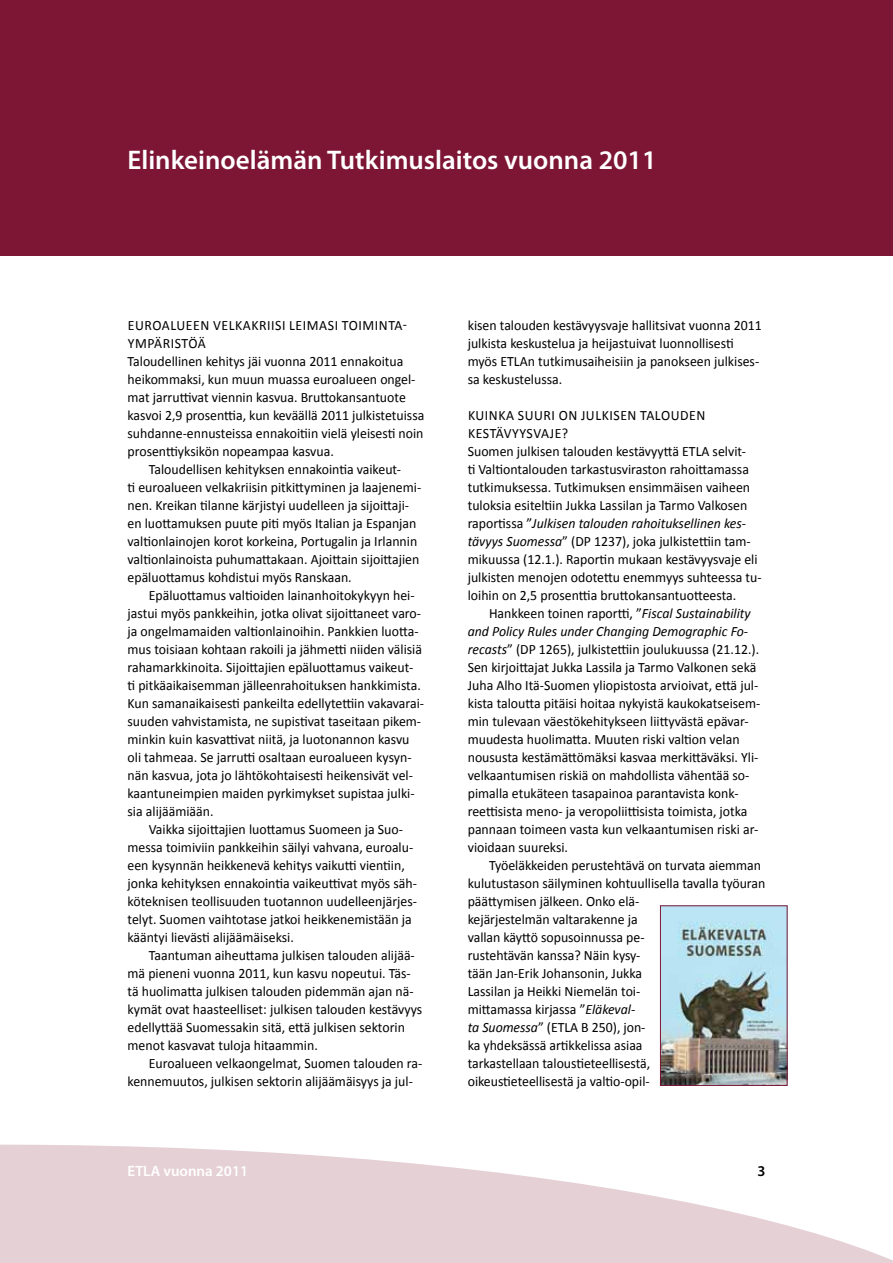
<style>
.page{position:relative;width:893px;height:1263px;background:#fff}
.page>*{position:absolute;margin:0;border:0;box-sizing:border-box;transform-origin:0 0}
.t1{font:600 27px "Myriad Pro";color:#fff}
.t2{font:600 15px "Myriad Pro";color:#fff}
.t3{font:600 15px "Myriad Pro";color:#000}
.t4{font:14.25px/18px "Calibri";color:#000}
.t5{font:14.25px "Calibri";letter-spacing:.04em;color:#000}
.s1{font-style:italic}
</style>
<div class="page">
<div style="left:0;top:0;width:893px;height:255px;background:#7d1634"></div>
<svg style="left:0;top:1145px;width:893px;height:118px;fill:#e5d0d6"></svg>
<img style="left:662px;top:907px;width:123px;height:177px">
<div style="left:660px;top:905px;width:127px;height:181px;border:1px solid #7d1634"></div>
<h1 class="t1" style="left:128px;top:143px;width:530px">Elinkeinoelämän Tutkimuslaitos vuonna 2011</h1>
<p class="t5" style="left:128px;top:316px;width:281px">Euroalueen velkakriisi leimasi toiminta-</p>
<p class="t5" style="left:128px;top:334px;width:80px">ympäristöä</p>
<p class="t4" style="left:128px;top:352px;width:277px">Taloudellinen kehitys jäi vuonna 2011 ennakoitua</p>
<p class="t4" style="left:128px;top:370px;width:289px">heikommaksi, kun muun muassa euroalueen ongel-</p>
<p class="t4" style="left:128px;top:388px;width:280px">mat jarruttivat viennin kasvua. Bruttokansantuote</p>
<p class="t4" style="left:128px;top:406px;width:298px">kasvoi 2,9 prosenttia, kun keväällä 2011 julkistetuissa</p>
<p class="t4" style="left:128px;top:424px;width:297px">suhdanne-ennusteissa ennakoitiin vielä yleisesti noin</p>
<p class="t4" style="left:128px;top:442px;width:208px">prosenttiyksikön nopeampaa kasvua.</p>
<p class="t4" style="left:149px;top:460px;width:254px">Taloudellisen kehityksen ennakointia vaikeut-</p>
<p class="t4" style="left:128px;top:478px;width:295px">ti euroalueen velkakriisin pitkittyminen ja laajenemi-</p>
<p class="t4" style="left:128px;top:496px;width:283px">nen. Kreikan tilanne kärjistyi uudelleen ja sijoittaji-</p>
<p class="t4" style="left:128px;top:514px;width:290px">en luottamuksen puute piti myös Italian ja Espanjan</p>
<p class="t4" style="left:128px;top:532px;width:291px">valtionlainojen korot korkeina, Portugalin ja I rlannin</p>
<p class="t4" style="left:128px;top:550px;width:293px">valtionlainoista puhumattakaan. Ajoittain sijoittajien</p>
<p class="t4" style="left:128px;top:568px;width:226px">epäluottamus kohdistui myös Ranskaan.</p>
<p class="t4" style="left:149px;top:586px;width:267px">Epäluottamus valtioiden lainanhoitokykyyn hei-</p>
<p class="t4" style="left:128px;top:604px;width:295px">jastui myös pankkeihin, jotka olivat sijoittaneet varo-</p>
<p class="t4" style="left:128px;top:622px;width:293px">ja ongelmamaiden valtionlainoihin. Pankkien luotta-</p>
<p class="t4" style="left:128px;top:640px;width:296px">mus toisiaan kohtaan rakoili ja jähmetti niiden välisiä</p>
<p class="t4" style="left:128px;top:658px;width:287px">rahamarkkinoita. Sijoittajien epäluottamus vaikeut-</p>
<p class="t4" style="left:128px;top:676px;width:295px">ti pitkäaikaisemman jälleenrahoituksen hankkimista.</p>
<p class="t4" style="left:128px;top:694px;width:298px">Kun samanaikaisesti pankeilta edellytettiin vakavarai-</p>
<p class="t4" style="left:128px;top:712px;width:295px">suuden vahvistamista, ne supistivat taseitaan pikem-</p>
<p class="t4" style="left:128px;top:730px;width:283px">minkin kuin kasvattivat niitä, ja luotonannon kasvu</p>
<p class="t4" style="left:128px;top:748px;width:286px">oli tahmeaa. Se jarrutti osaltaan euroalueen kysyn-</p>
<p class="t4" style="left:128px;top:766px;width:287px">nän kasvua, jota jo lähtökohtaisesti heikensivät vel-</p>
<p class="t4" style="left:128px;top:784px;width:289px">kaantuneimpien maiden pyrkimykset supistaa julki-</p>
<p class="t4" style="left:128px;top:802px;width:88px">sia alijäämiään.</p>
<p class="t4" style="left:149px;top:820px;width:256px">Vaikka sijoittajien luottamus Suomeen ja Suo-</p>
<p class="t4" style="left:128px;top:838px;width:287px">messa toimiviin pankkeihin säilyi vahvana, euroalu-</p>
<p class="t4" style="left:128px;top:856px;width:279px">een kysynnän heikkenevä kehitys vaikutti vientiin,</p>
<p class="t4" style="left:128px;top:874px;width:291px">jonka kehityksen ennakointia vaikeuttivat myös säh-</p>
<p class="t4" style="left:128px;top:892px;width:291px">köteknisen teollisuuden tuotannon uudelleenjärjes-</p>
<p class="t4" style="left:128px;top:910px;width:286px">telyt. Suomen vaihtotase jatkoi heikkenemistään ja</p>
<p class="t4" style="left:128px;top:928px;width:168px">kääntyi lievästi alijäämäiseksi.</p>
<p class="t4" style="left:149px;top:946px;width:268px">Taantuman aiheuttama julkisen talouden alijää-</p>
<p class="t4" style="left:128px;top:964px;width:285px">mä pieneni vuonna 2011, kun kasvu nopeutui. Täs-</p>
<p class="t4" style="left:128px;top:982px;width:288px">tä huolimatta julkisen talouden pidemmän ajan nä-</p>
<p class="t4" style="left:128px;top:1000px;width:296px">kymät ovat haasteelliset: julkisen talouden kestävyys</p>
<p class="t4" style="left:128px;top:1018px;width:279px">edellyttää Suomessakin sitä, että julkisen sektorin</p>
<p class="t4" style="left:128px;top:1036px;width:192px">menot kasvavat tuloja hitaammin.</p>
<p class="t4" style="left:149px;top:1054px;width:275px">Euroalueen velkaongelmat, Suomen talouden ra-</p>
<p class="t4" style="left:128px;top:1072px;width:287px">kennemuutos, julkisen sektorin alijäämäisyys ja jul-</p>
<p class="t2" style="left:128px;top:1161px;width:122px">ETLA vuonna 2011</p>
<p class="t4" style="left:468px;top:316px;width:296px">kisen talouden kestävyysvaje hallitsivat vuonna 2011 julkista keskustelua ja heijastuivat luonnollisesti myös ETLAn tutkimusaiheisiin ja panokseen julkises&shy;sa keskustelussa.</p>
<p class="t4" style="left:468px;top:406px;width:295px">Kuinka suuri on julkisen talouden kestävyysvaje?<br>Suomen julkisen talouden kestävyyttä ETLA selvit-<br>ti Valtiontalouden tarkastusviraston rahoittamassa tutkimuksessa. Tutkimuksen ensimmäisen vaiheen tuloksia esiteltiin Jukka Lassilan ja Tarmo Valkosen raportissa ”<span class="s1">Julkisen talouden rahoituksellinen kes&shy;tävyys Suomessa</span>” (DP 1237), joka julkistettiin tam&shy;mikuussa (12.1.). Raportin mukaan kestävyysvaje eli julkisten menojen odotettu enemmyys suhteessa tu&shy;loihin on 2,5 prosenttia bruttokansantuotteesta.</p>
<p class="t4" style="left:468px;top:604px;width:294px;text-indent:21px">Hankkeen toinen raportti, ”<span class="s1">Fiscal Sustainability and Policy Rules under Changing Demographic Fo&shy;recasts</span>” (DP 1265), julkistettiin joulukuussa (21.12.).<br>Sen kirjoittajat Jukka Lassila ja Tarmo Valkonen sekä Juha Alho Itä-Suomen yliopistosta arvioivat, että jul&shy;kista taloutta pitäisi hoitaa nykyistä kaukokatseisem&shy;min tulevaan väestökehitykseen liittyvästä epävar&shy;muudesta huolimatta. M uuten riski valtion velan noususta kestämättömäksi kasvaa merkittäväksi. Yli&shy;velkaantumisen riskiä on mahdollista vähentää so&shy;pimalla etukäteen tasapainoa parantavista konk&shy;reettisista meno- ja veropoliittisista toimista, jotka pannaan toimeen vasta kun velkaantumisen riski ar&shy;vioidaan suureksi.</p>
<p class="t4" style="left:468px;top:856px;width:299px;text-indent:21px">Työeläkkeiden perustehtävä on turvata aiemman kulutustason säilyminen kohtuullisella tavalla työuran päättymisen jälkeen. Onko elä-<br>kejärjestelmän valtarakenne ja<br>vallan käyttö sopusoinnussa pe-<br>rustehtävän kanssa? N äin kysy-<br>tään Jan-Erik Johansonin, Jukka<br>Lassilan ja Heikki N iemelän toi-<br>mittamassa kirjassa ”<span class="s1">Eläkeval-<br>ta Suomessa</span>” (ETLA B 250), jon-<br>ka yhdeksässä artikkelissa asiaa<br>tarkastellaan taloustieteellisestä,<br>oikeustieteellisestä ja valtio-opil-</p>
<p class="t3" style="left:757px;top:1162px;width:10px">3</p>
</div>
